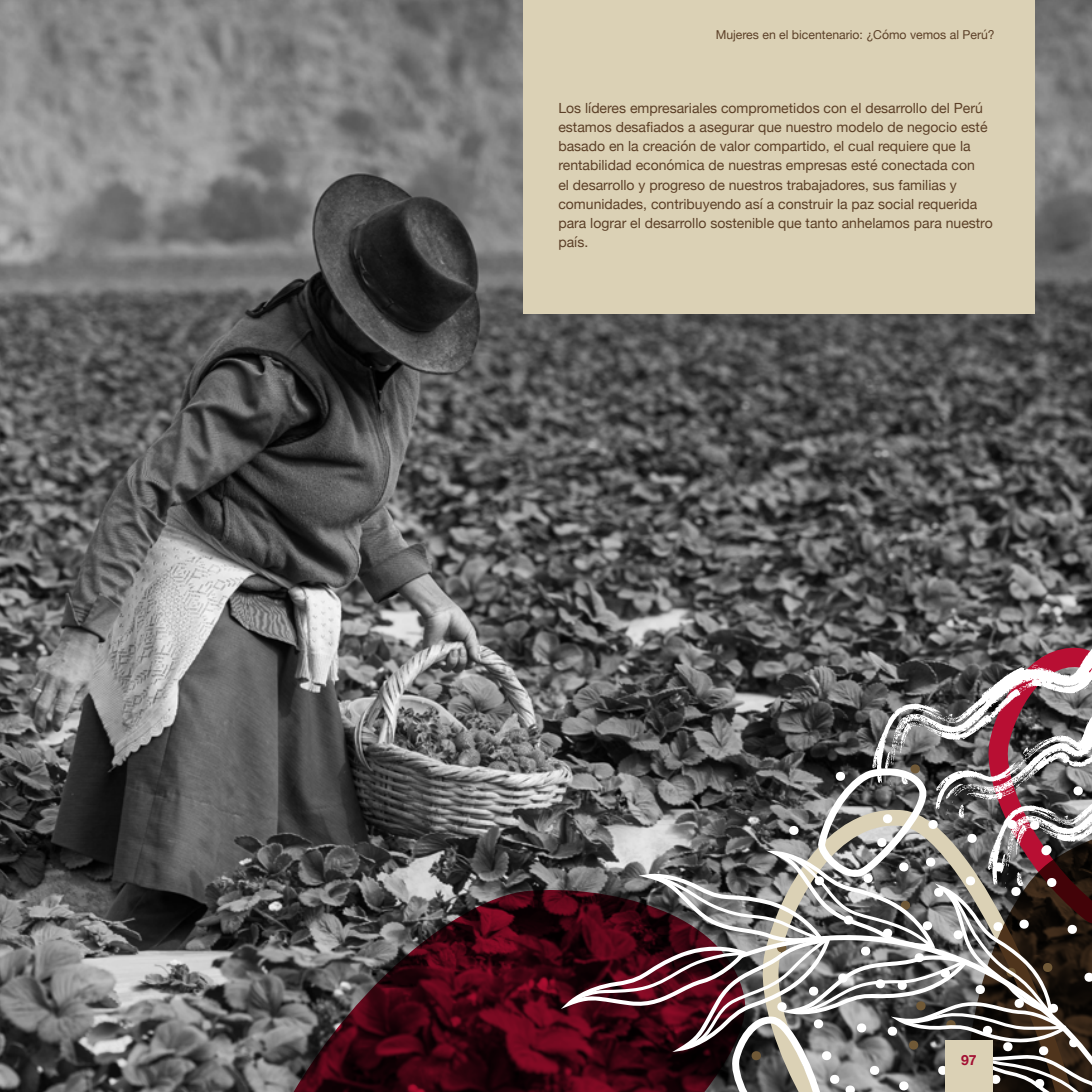
<style>
.page{position:relative;width:1092px;height:1092px;background:#fff}
.page>*{position:absolute;margin:0;border:0;box-sizing:border-box;transform-origin:0 0}
.t1{font:14px/19.2px "Helvetica Neue";color:#5c4028}
.t2{font:700 14px "Helvetica Neue";color:#a30f33}
.t3{font:12.25px "Helvetica Neue";color:#5c4028}
</style>
<div class="page">
<img style="left:0;top:0;width:1091px;height:1091px">
<div style="left:523px;top:0;width:511px;height:313px;background:#dbd1b5"></div>
<svg style="left:239px;top:884px;width:322px;height:207px;background:#4d2d34"></svg>
<svg style="left:561px;top:631px;width:530px;height:460px;background:#6b6061"></svg>
<div style="left:945px;top:1040px;width:47px;height:51px;background:#dbd1b5"></div>
<p class="t3" style="left:715px;top:26px;width:280px">Mujeres en el bicentenario: ¿Cómo vemos al Perú?</p>
<p class="t1" style="left:558px;top:99px;width:436px">Los líderes empresariales comprometidos con el desarrollo del Perú estamos desafiados a asegurar que nuestro modelo de negocio esté basado en la creación de valor compartido, el cual requiere que la rentabilidad económica de nuestras empresas esté conectada con<br>el desarrollo y progreso de nuestros trabajadores, sus familias y comunidades, contribuyendo así a construir la paz social requerida para lograr el desarrollo sostenible que tanto anhelamos para nuestro país.</p>
<p class="t2" style="left:961px;top:1048px;width:17px">97</p>
</div>
